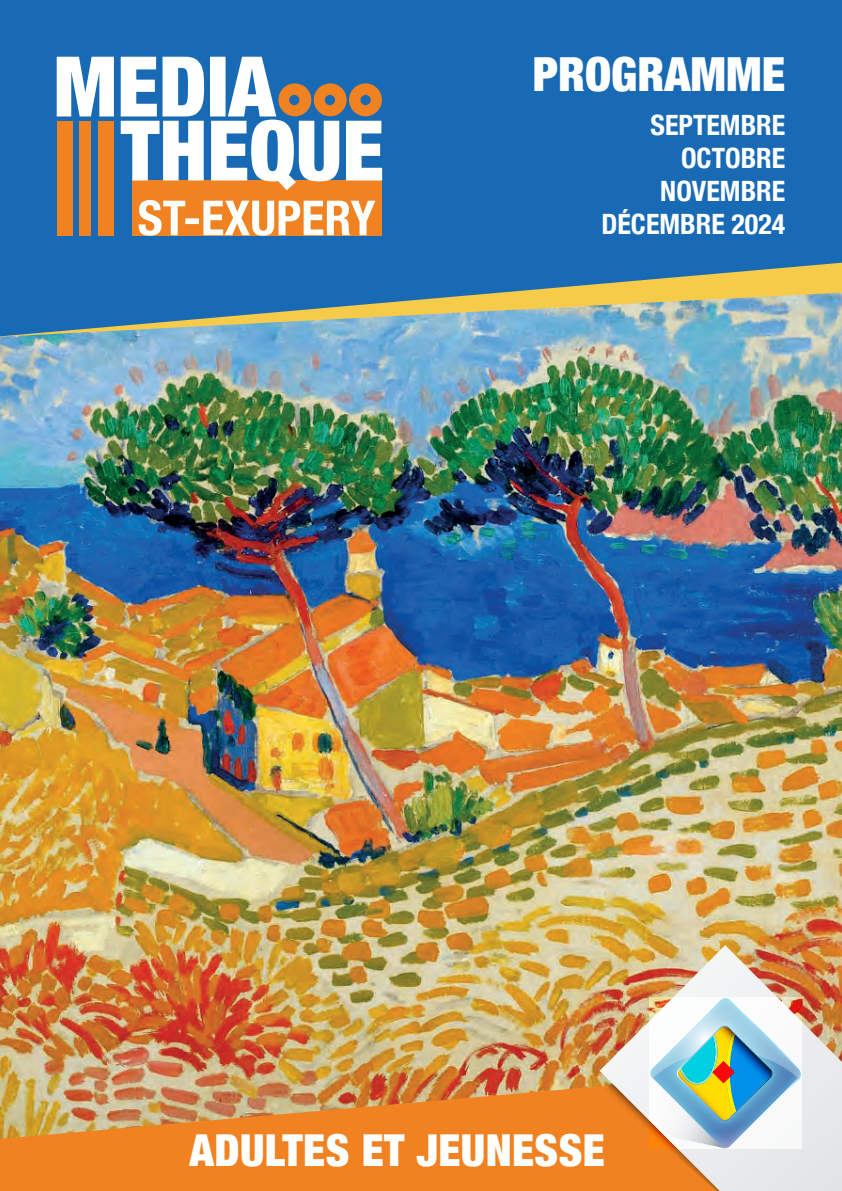
<style>
.page{position:relative;width:842px;height:1191px;background:#fff}
.page>*{position:absolute;margin:0;border:0;box-sizing:border-box;transform-origin:0 0}
.t1{font:900 condensed 47px "Helvetica Neue";color:#fff}
.t2{font:900 condensed 44px "Helvetica Neue";letter-spacing:.01em;color:#fff}
.t3{font:700 condensed 28px "Helvetica Neue";color:#fff}
</style>
<div class="page">
<img style="left:0;top:337px;width:842px;height:728px">
<svg style="left:0;top:0;width:842px;height:336px;fill:#196ab5"></svg>
<img style="left:0;top:1065px;width:600px;height:126px">
<div style="left:132px;top:180px;width:250px;height:56px;background:#f18221"></div>
<svg style="left:57px;top:57px;width:325px;height:133px"></svg>
<svg style="left:139px;top:200px;width:236px;height:36px"></svg>
<div style="left:57px;top:121px;width:15px;height:115px;background:#f18221"></div>
<div style="left:80px;top:121px;width:11px;height:115px;background:#f18221"></div>
<div style="left:99px;top:121px;width:15px;height:115px;background:#f18221"></div>
<div style="left:278px;top:83px;width:33px;height:33px;background:#f18221;border-radius:50%"></div>
<div style="left:314px;top:83px;width:33px;height:33px;background:#f18221;border-radius:50%"></div>
<div style="left:349px;top:83px;width:33px;height:33px;background:#f18221;border-radius:50%"></div>
<div style="left:289px;top:95px;width:10px;height:10px;background:#196ab5;border-radius:50%"></div>
<div style="left:325px;top:95px;width:10px;height:10px;background:#196ab5;border-radius:50%"></div>
<div style="left:360px;top:95px;width:11px;height:10px;background:#196ab5;border-radius:50%"></div>
<img style="left:600px;top:945px;width:242px;height:246px">
<svg style="left:650px;top:997px;width:153px;height:151px"></svg>
<p class="t1" style="left:533px;top:36px;width:254px">PROGRAMME</p>
<p class="t3" style="left:650px;top:102px;width:136px">SEPTEMBRE</p>
<p class="t3" style="left:681px;top:135px;width:106px">OCTOBRE</p>
<p class="t3" style="left:660px;top:168px;width:126px">NOVEMBRE</p>
<p class="t3" style="left:601px;top:200px;width:185px">DÉCEMBRE 2024</p>
<p class="t2" style="left:189px;top:1114px;width:417px">ADULTES ET JEUNESSE</p>
</div>
